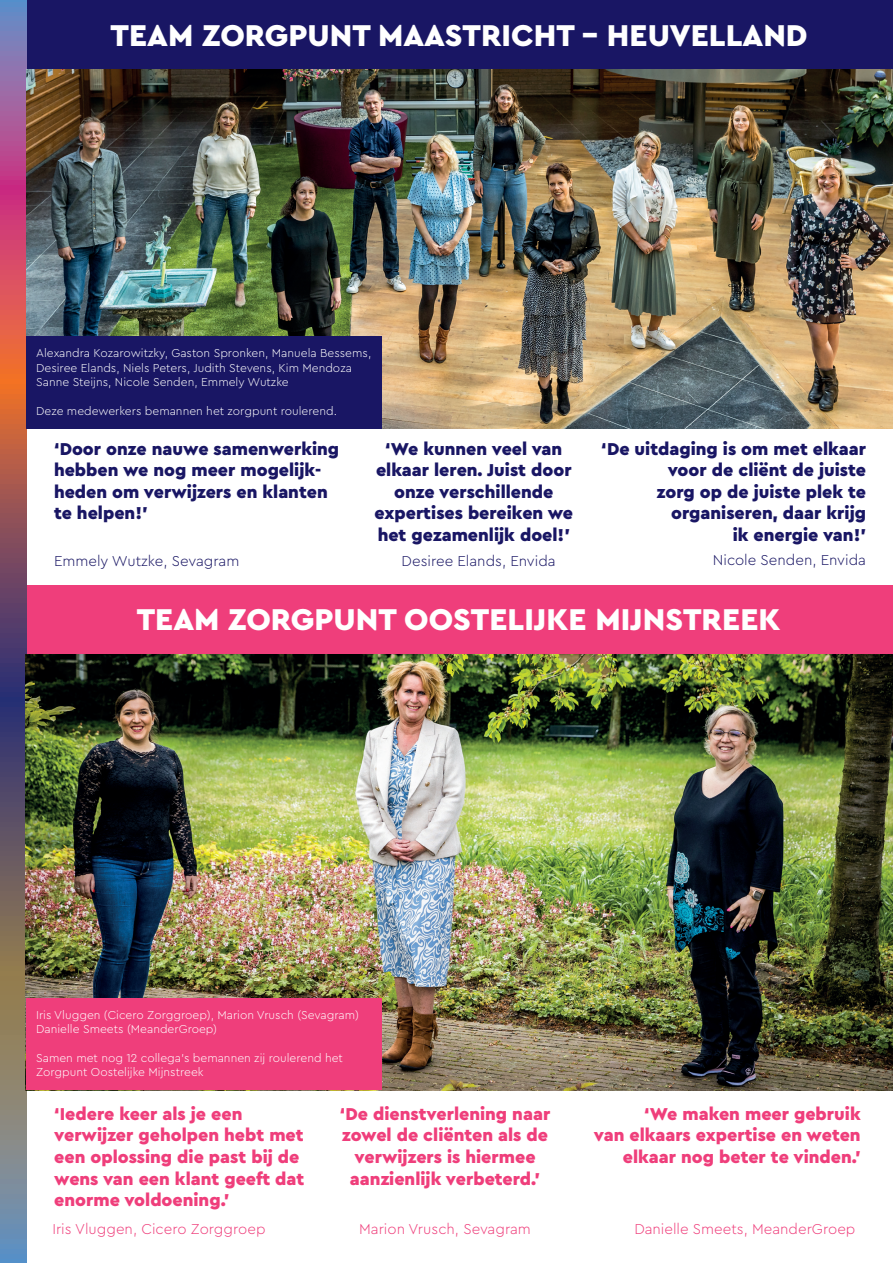
<style>
.page{position:relative;width:893px;height:1263px;background:#fff}
.page>*{position:absolute;margin:0;border:0;box-sizing:border-box;transform-origin:0 0}
.t1{font:900 31.5px "Cera Pro";color:#fff}
.t2{font:900 18px/21.6px "Cera Pro";color:#191664}
.t3{font:900 18px/21.6px "Cera Pro";color:#ef3e7b}
.t4{font:300 15px "Cera Pro";color:#ef3e7b}
.t5{font:300 15px "Cera Pro";color:#191664}
.t6{font:300 12px/14.4px "Cera Pro";color:#fff}
</style>
<div class="page">
<div style="left:26px;top:585px;width:867px;height:69px;background:#ef3e7b"></div>
<div style="left:24px;top:0;width:869px;height:70px;background:#191664"></div>
<svg style="left:0;top:0;width:27px;height:1263px;background:#8d6070"></svg>
<img style="left:26px;top:655px;width:867px;height:435px">
<div style="left:26px;top:998px;width:355px;height:92px;background:#ef3e7b"></div>
<img style="left:26px;top:69px;width:867px;height:359px">
<div style="left:26px;top:336px;width:355px;height:92px;background:#191664"></div>
<h1 class="t1" style="left:111px;top:15px;width:698px">TEAM ZORGPUNT MAASTRICHT - HEUVELLAND</h1>
<p class="t6" style="left:36px;top:346px;width:337px">Alexandra Kozarowitzky, Gaston Spronken, Manuela Bessems,<br>Desiree Elands, Niels Peters, Judith Stevens, Kim Mendoza<br>Sanne Steijns, Nicole Senden, Emmely Wutzke</p>
<p class="t6" style="left:36px;top:403px;width:302px">Deze medewerkers bemannen het zorgpunt roulerend.</p>
<h2 class="t2" style="left:54px;top:437px;width:287px">‘Door onze nauwe samenwerking hebben we nog meer mogelijk&shy;heden om verwijzers en klanten te helpen!’</h2>
<h2 class="t2" style="left:374px;top:437px;width:200px;text-align:center">‘We kunnen veel van elkaar leren. Juist door onze verschillende expertises bereiken we het gezamenlijk doel!’</h2>
<h2 class="t2" style="left:601px;top:437px;width:266px;text-align:right">‘De uitdaging is om met elkaar voor de cliënt de juiste<br>zorg op de juiste plek te organiseren, daar krijg<br>ik energie van!’</h2>
<p class="t5" style="left:54px;top:551px;width:187px">Emmely Wutzke, Sevagram</p>
<p class="t5" style="left:402px;top:551px;width:156px">Desiree Elands, Envida</p>
<p class="t5" style="left:713px;top:550px;width:155px">Nicole Senden, Envida</p>
<h1 class="t1" style="left:137px;top:599px;width:645px">TEAM ZORGPUNT OOSTELIJKE MIJNSTREEK</h1>
<p class="t6" style="left:36px;top:1007px;width:325px">Iris Vluggen (Cicero Zorggroep), Marion Vrusch (Sevagram)<br>Danielle Smeets (MeanderGroep)</p>
<p class="t6" style="left:36px;top:1050px;width:308px">Samen met nog 12 collega’s bemannen zij roulerend het<br>Zorgpunt Oostelijke Mijnstreek</p>
<h2 class="t3" style="left:54px;top:1102px;width:252px">‘Iedere keer als je een verwijzer geholpen hebt met een oplossing die past bij de wens van een klant geeft dat enorme voldoening.’</h2>
<p class="t4" style="left:52px;top:1219px;width:215px">Iris Vluggen, Cicero Zorggroep</p>
<h2 class="t3" style="left:340px;top:1102px;width:212px;text-align:center">‘De dienstverlening naar zowel de cliënten als de verwijzers is hiermee aanzienlijk verbeterd.’</h2>
<p class="t4" style="left:359px;top:1219px;width:173px">Marion Vrusch, Sevagram</p>
<h2 class="t3" style="left:594px;top:1102px;width:268px;text-align:right">‘We maken meer gebruik<br>van elkaars expertise en weten elkaar nog beter te vinden.’</h2>
<p class="t4" style="left:634px;top:1219px;width:223px">Danielle Smeets, MeanderGroep</p>
</div>
